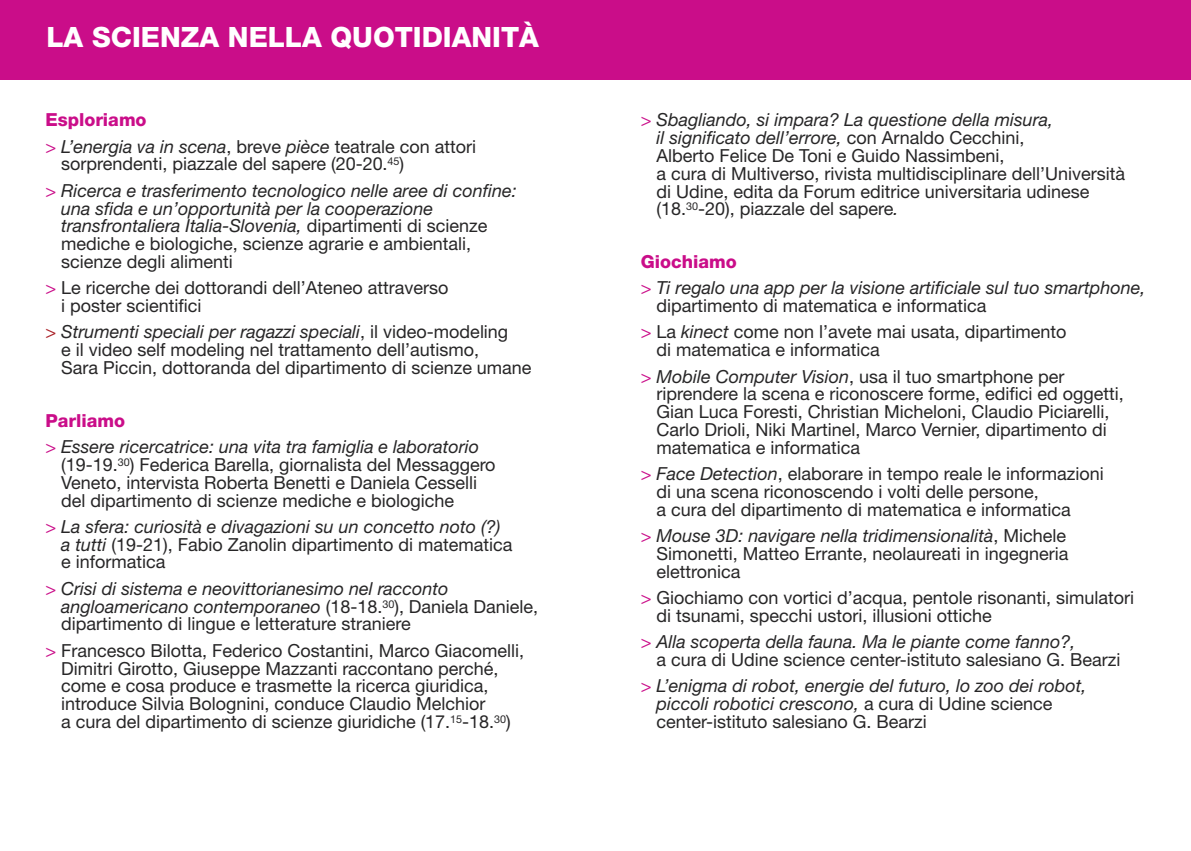
<style>
.page{position:relative;width:1191px;height:851px;background:#fff}
.page>*{position:absolute;margin:0;border:0;box-sizing:border-box;transform-origin:0 0}
.t1{font:800 28px "Helvetica Neue";color:#fff}
.t2{font:18px/17.8px "Helvetica Neue";color:#272627}
.t3{font:italic 18px/26.4px "Helvetica Neue";color:#272627}
.s1{font-weight:800;font-style:normal;color:#ca0d89}
.s2{color:#ca0d89}
.s3{font-style:normal}
.s4{font-style:italic}
.s5{font-style:italic;color:#ca0d89}
.s6{font-style:italic;color:#a91f26}
</style>
<div class="page">
<div style="left:595px;top:0;width:596px;height:79px;background:#ca0d89"></div>
<div style="left:0;top:0;width:595px;height:79px;background:#ca0d89"></div>
<h1 class="t1" style="left:46px;top:27px;width:494px">LA SCIENZA NELLA QUOTIDIANITÀ</h1>
<p class="t3" style="left:45px;top:108px;width:432px"><span class="s1">Esploriamo<br></span><span class="s2">&gt;</span> L’energia va in scena<span class="s3">, breve</span> pièce <span class="s3">teatrale con attori</span></p>
<p class="t3" style="left:45px;top:152px;width:473px;text-indent:16px"><span class="s3">sorprendenti, piazzale del sapere (20-20.</span><sup>45</sup><span class="s3">)<br></span><span class="s2">&gt;</span> Ricerca e trasferimento tecnologico nelle aree di confine:</p>
<p class="t2" style="left:61px;top:201px;width:428px"><span class="s4">una sfida e un’opportunità per la cooperazione transfrontaliera Italia-Slovenia,</span> dipartimenti di scienze mediche e biologiche, scienze agrarie e ambientali, scienze degli alimenti</p>
<p class="t2" style="left:61px;top:281px;width:389px;text-indent:-16px"><span class="s5">&gt;</span> Le ricerche dei dottorandi dell’Ateneo attraverso i poster scientifici</p>
<p class="t2" style="left:61px;top:325px;width:472px;text-indent:-16px"><span class="s6">&gt;</span> <span class="s4">Strumenti speciali per ragazzi speciali</span>, il video-modeling<br>e il video self modeling nel trattamento dell’autismo,<br>Sara Piccin, dottoranda del dipartimento di scienze umane</p>
<p class="t3" style="left:45px;top:409px;width:435px"><span class="s1">Parliamo<br></span><span class="s2">&gt;</span> Essere ricercatrice: una vita tra famiglia e laboratorio</p>
<p class="t2" style="left:61px;top:457px;width:436px">(19-19.<sup>30</sup>) Federica Barella, giornalista del Messaggero<br>Veneto, intervista Roberta Benetti e Daniela Cesselli del dipartimento di scienze mediche e biologiche</p>
<p class="t2" style="left:61px;top:519px;width:453px;text-indent:-16px"><span class="s5">&gt;</span> <span class="s4">La sfera: curiosità e divagazioni su un concetto noto (?) a tutti</span> (19-21), Fabio Zanolin dipartimento di matematica e informatica</p>
<p class="t3" style="left:61px;top:581px;width:479px;line-height:17.8px;text-indent:-16px"><span class="s2">&gt;</span> Crisi di sistema e neovittorianesimo nel racconto angloamericano contemporaneo <span class="s3">(18-18.</span><sup>30</sup><span class="s3">), Daniela Daniele, dipartimento di lingue e letterature straniere</span></p>
<p class="t2" style="left:61px;top:643px;width:464px;text-indent:-16px"><span class="s2">&gt;</span> Francesco Bilotta, Federico Costantini, Marco Giacomelli, Dimitri Girotto, Giuseppe Mazzanti raccontano perché, come e cosa produce e trasmette la ricerca giuridica, introduce Silvia Bolognini, conduce Claudio Melchior<br>a cura del dipartimento di scienze giuridiche (17.<sup>15</sup>-18.<sup>30</sup>)</p>
<p class="t2" style="left:656px;top:113px;width:470px;text-indent:-16px"><span class="s5">&gt;</span> <span class="s4">Sbagliando, si impara? La questione della misura,<br>il significato dell’errore,</span> con Arnaldo Cecchini,<br>Alberto Felice De Toni e Guido Nassimbeni,<br>a cura di Multiverso, rivista multidisciplinare dell’Università di Udine, edita da Forum editrice universitaria udinese (18.<sup>30</sup>-20), piazzale del sapere<span class="s4">.</span></p>
<p class="t3" style="left:641px;top:250px;width:506px"><span class="s1">Giochiamo<br></span><span class="s2">&gt;</span> Ti regalo una app per la visione artificiale sul tuo smartphone,</p>
<p class="t2" style="left:641px;top:294px;width:427px;line-height:26.4px;text-indent:16px">dipartimento di matematica e informatica<br><span class="s5">&gt;</span> La <span class="s4">kinect</span> come non l’avete mai usata, dipartimento</p>
<p class="t2" style="left:641px;top:338px;width:425px;line-height:26.4px;text-indent:16px">di matematica e informatica<br><span class="s5">&gt;</span> <span class="s4">Mobile Computer Vision</span>, usa il tuo smartphone per</p>
<p class="t2" style="left:656px;top:387px;width:469px">riprendere la scena e riconoscere forme, edifici ed oggetti, Gian Luca Foresti, Christian Micheloni, Claudio Piciarelli, Carlo Drioli, Niki Martinel, Marco Vernier, dipartimento di matematica e informatica</p>
<p class="t2" style="left:656px;top:466px;width:449px;text-indent:-16px"><span class="s5">&gt;</span> <span class="s4">Face Detection</span>, elaborare in tempo reale le informazioni di una scena riconoscendo i volti delle persone,<br>a cura del dipartimento di matematica e informatica</p>
<p class="t2" style="left:656px;top:528px;width:413px;text-indent:-16px"><span class="s5">&gt;</span> <span class="s4">Mouse 3D: navigare nella tridimensionalità</span>, Michele<br>Simonetti, Matteo Errante, neolaureati in ingegneria elettronica</p>
<p class="t2" style="left:656px;top:590px;width:479px;text-indent:-16px"><span class="s5">&gt;</span> Giochiamo con vortici d’acqua, pentole risonanti, simulatori di tsunami, specchi ustori, illusioni ottiche</p>
<p class="t2" style="left:656px;top:634px;width:465px;text-indent:-16px"><span class="s5">&gt;</span> <span class="s4">Alla scoperta della fauna. Ma le piante come fanno?,<br></span>a cura di Udine science center-istituto salesiano G. Bearzi</p>
<p class="t3" style="left:656px;top:678px;width:431px;line-height:17.8px;text-indent:-16px"><span class="s2">&gt;</span> L’enigma di robot, energie del futuro, lo zoo dei robot, piccoli robotici crescono, <span class="s3">a cura di Udine science center-istituto salesiano G. Bearzi</span></p>
</div>
